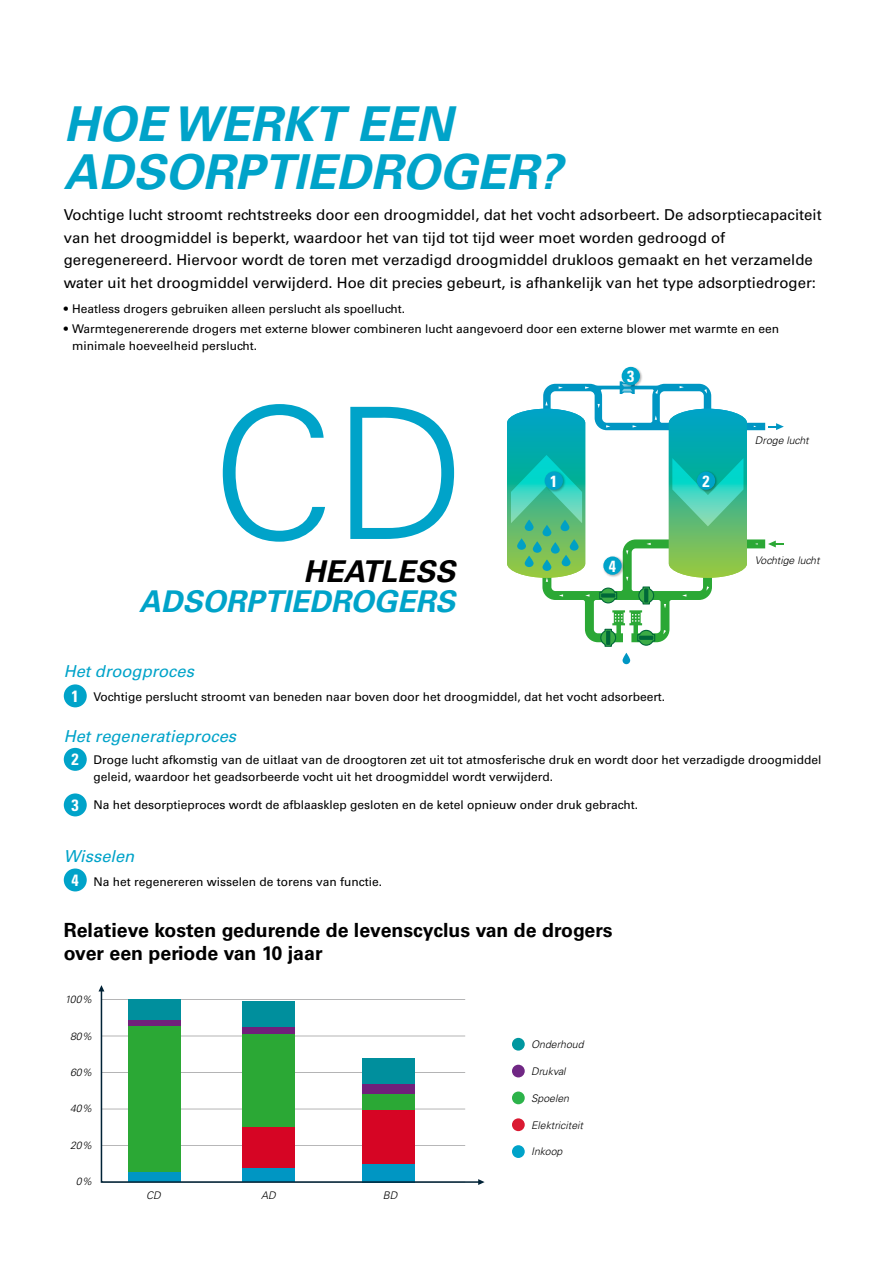
<style>
.page{position:relative;width:893px;height:1263px;background:#fff}
.page>*{position:absolute;margin:0;border:0;box-sizing:border-box;transform-origin:0 0}
.t1{font:300 183px "Univers LT Std";color:#00a3c9}
.t2{font:italic 700 48px/48px "Univers LT Std";color:#00a3c9}
.t3{font:italic 700 30px "Univers LT Std";color:#00a3c9}
.t4{font:italic 700 30px "Univers LT Std";color:#000}
.t5{font:700 19.5px/23.4px "Univers LT Std";color:#000}
.t6{font:italic 16.5px "Univers LT Std";color:#00a3c9}
.t7{font:700 condensed 16.05px "Univers LT Std";color:#fff}
.t8{font:15px/22.5px "Univers LT Std";color:#000}
.t9{font:12px/16.5px "Univers LT Std";color:#000}
.t10{font:italic 300 10.5px "Univers LT Std";color:#000}
.s1{font-weight:700;font-stretch:condensed;font-size:16.35px;color:#fff}
</style>
<div class="page">
<svg style="left:478px;top:1180px;width:7px;height:5px"></svg>
<svg style="left:100px;top:988px;width:381px;height:195px"></svg>
<div style="left:512px;top:1145px;width:13px;height:13px;background:#00a3c9;border-radius:50%"></div>
<div style="left:512px;top:1118px;width:13px;height:13px;background:#da1a32;border-radius:50%"></div>
<div style="left:512px;top:1091px;width:13px;height:13px;background:#2cb34a;border-radius:50%"></div>
<div style="left:512px;top:1065px;width:13px;height:12px;background:#702784;border-radius:50%"></div>
<div style="left:512px;top:1038px;width:13px;height:12px;background:#0097a0;border-radius:50%"></div>
<svg style="left:622px;top:653px;width:8px;height:11px"></svg>
<svg style="left:507px;top:381px;width:277px;height:266px"></svg>
<svg style="left:525px;top:519px;width:9px;height:12px"></svg>
<svg style="left:542px;top:525px;width:9px;height:11px"></svg>
<svg style="left:560px;top:520px;width:9px;height:11px"></svg>
<svg style="left:525px;top:556px;width:9px;height:11px"></svg>
<svg style="left:542px;top:559px;width:9px;height:12px"></svg>
<svg style="left:562px;top:555px;width:8px;height:11px"></svg>
<svg style="left:533px;top:541px;width:9px;height:12px"></svg>
<svg style="left:517px;top:538px;width:9px;height:12px"></svg>
<svg style="left:551px;top:542px;width:9px;height:12px"></svg>
<svg style="left:570px;top:539px;width:9px;height:12px"></svg>
<div style="left:64px;top:684px;width:23px;height:23px;background:#00a3c9;border-radius:50%"></div>
<div style="left:64px;top:748px;width:23px;height:23px;background:#00a3c9;border-radius:50%"></div>
<div style="left:64px;top:793px;width:23px;height:23px;background:#00a3c9;border-radius:50%"></div>
<div style="left:64px;top:868px;width:23px;height:23px;background:#00a3c9;border-radius:50%"></div>
<div style="left:602px;top:555px;width:23px;height:23px;background:#000;opacity:.3"></div>
<div style="left:603px;top:556px;width:19px;height:19px;background:#00a3c9;border-radius:50%"></div>
<div style="left:544px;top:471px;width:22px;height:22px;background:#000;opacity:.3"></div>
<div style="left:545px;top:471px;width:18px;height:19px;background:#00a3c9;border-radius:50%"></div>
<div style="left:696px;top:471px;width:22px;height:22px;background:#000;opacity:.3"></div>
<div style="left:697px;top:471px;width:18px;height:19px;background:#00a3c9;border-radius:50%"></div>
<div style="left:621px;top:366px;width:22px;height:22px;background:#000;opacity:.3"></div>
<div style="left:622px;top:367px;width:18px;height:18px;background:#00a3c9;border-radius:50%"></div>
<h2 class="t2" style="left:64px;top:101px;width:500px">HOE WERKT EEN<br>ADSORPTIEDROGER?</h2>
<p class="t8" style="left:64px;top:204px;width:759px">Vochtige lucht stroomt rechtstreeks door een droogmiddel, dat het vocht adsorbeert. De adsorptiecapaciteit van het droogmiddel is beperkt, waardoor het van tijd tot tijd weer moet worden gedroogd of geregenereerd. Hiervoor wordt de toren met verzadigd droogmiddel drukloos gemaakt en het verzamelde water uit het droogmiddel verwijderd. Hoe dit precies gebeurt, is afhankelijk van het type adsorptiedroger:</p>
<p class="t9" style="left:64px;top:300px;width:343px">• Heatless drogers gebruiken alleen perslucht als spoellucht.</p>
<p class="t9" style="left:72px;top:321px;width:708px;text-indent:-9px">• Warmtegenererende drogers met externe blower combineren lucht aangevoerd door een externe blower met warmte en een minimale hoeveelheid perslucht.</p>
<h1 class="t1" style="left:212px;top:364px;width:256px">CD</h1>
<h3 class="t4" style="left:303px;top:554px;width:153px">HEATLESS</h3>
<h3 class="t3" style="left:139px;top:584px;width:318px">ADSORPTIEDROGERS</h3>
<h3 class="t7" style="left:627px;top:366px;width:9px">3</h3>
<h3 class="t7" style="left:550px;top:471px;width:9px">1</h3>
<h3 class="t7" style="left:702px;top:471px;width:9px">2</h3>
<h3 class="t7" style="left:609px;top:556px;width:9px">4</h3>
<p class="t10" style="left:755px;top:434px;width:55px">Droge lucht</p>
<p class="t10" style="left:755px;top:554px;width:66px">Vochtige lucht</p>
<h3 class="t6" style="left:64px;top:661px;width:132px">Het droogproces</h3>
<p class="t9" style="left:72px;top:688px;width:595px"><span class="s1">1</span> Vochtige perslucht stroomt van beneden naar boven door het droogmiddel, dat het vocht adsorbeert.</p>
<h3 class="t6" style="left:64px;top:726px;width:174px">Het regeneratieproces</h3>
<p class="t9" style="left:94px;top:752px;width:729px;text-indent:-22px"><span class="s1">2</span> Droge lucht afkomstig van de uitlaat van de droogtoren zet uit tot atmosferische druk en wordt door het verzadigde droogmiddel geleid, waardoor het geadsorbeerde vocht uit het droogmiddel wordt verwijderd.</p>
<p class="t9" style="left:72px;top:797px;width:568px"><span class="s1">3</span> Na het desorptieproces wordt de afblaasklep gesloten en de ketel opnieuw onder druk gebracht.</p>
<h3 class="t6" style="left:64px;top:846px;width:72px">Wisselen</h3>
<p class="t9" style="left:72px;top:873px;width:312px"><span class="s1">4</span> Na het regenereren wisselen de torens van functie.</p>
<h3 class="t5" style="left:64px;top:918px;width:550px">Relatieve kosten gedurende de levenscyclus van de drogers over een periode van 10 jaar</h3>
<p class="t10" style="left:65px;top:993px;width:29px">100%</p>
<p class="t10" style="left:70px;top:1029px;width:24px">80%</p>
<p class="t10" style="left:70px;top:1066px;width:24px">60%</p>
<p class="t10" style="left:70px;top:1102px;width:24px">40%</p>
<p class="t10" style="left:70px;top:1139px;width:24px">20%</p>
<p class="t10" style="left:76px;top:1175px;width:18px">0%</p>
<p class="t10" style="left:146px;top:1189px;width:16px">CD</p>
<p class="t10" style="left:261px;top:1189px;width:16px">AD</p>
<p class="t10" style="left:383px;top:1189px;width:16px">BD</p>
<p class="t10" style="left:531px;top:1038px;width:54px">Onderhoud</p>
<p class="t10" style="left:531px;top:1065px;width:36px">Drukval</p>
<p class="t10" style="left:531px;top:1092px;width:39px">Spoelen</p>
<p class="t10" style="left:531px;top:1118px;width:53px">Elektriciteit</p>
<p class="t10" style="left:531px;top:1145px;width:33px">Inkoop</p>
</div>
